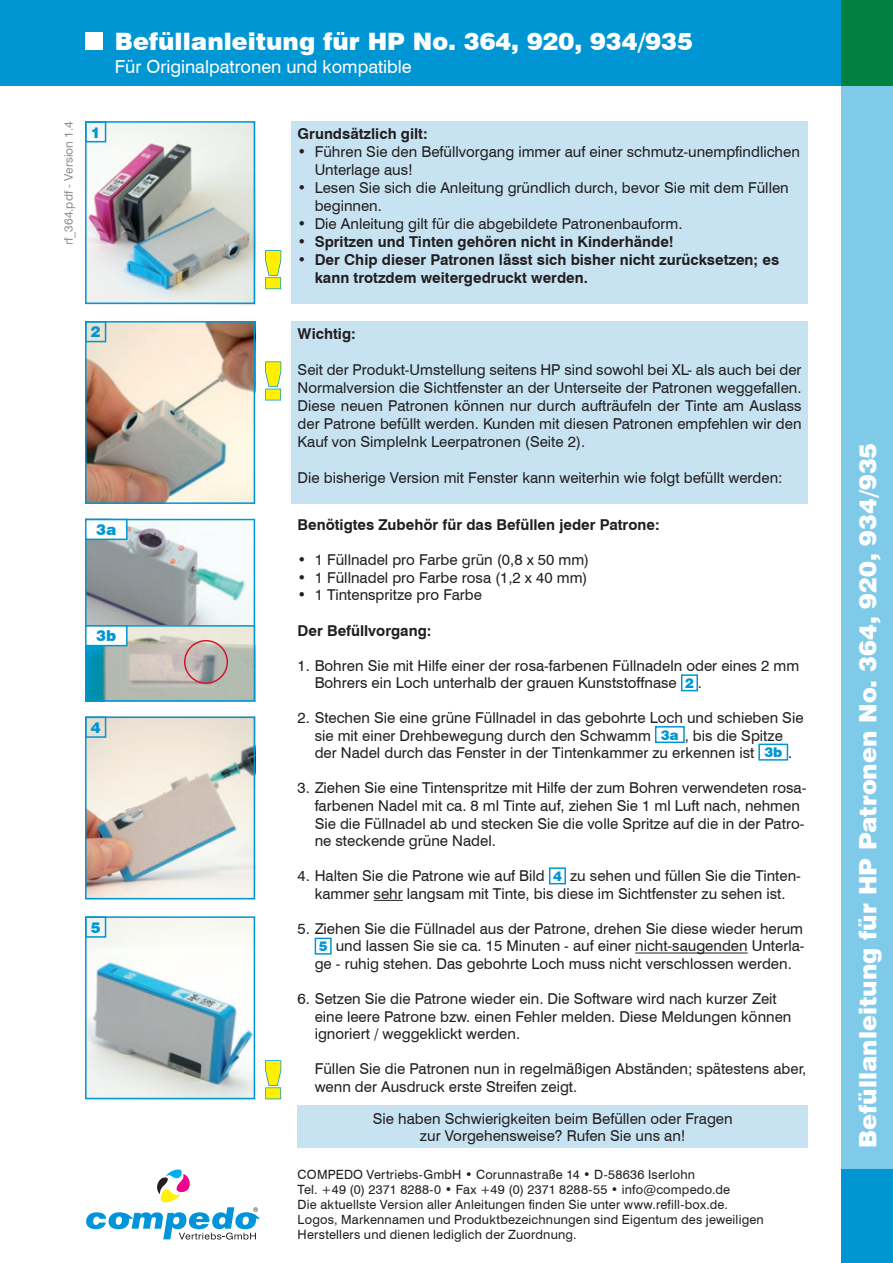
<style>
.page{position:relative;width:893px;height:1263px;background:#fff}
.page>*{position:absolute;margin:0;border:0;box-sizing:border-box;transform-origin:0 0}
.t1{font:900 52.2px "Swiss 721 BT";color:#fff001;scale:1.3 1}
.t2{font:900 24px "Swiss 721 BT";color:#fff}
.t3{font:18px "Swiss 721 BT";color:#fff}
.t4{font:15px/17.5px "Swiss 721 BT";color:#231f20}
.t5{font:700 15px/18px "Swiss 721 BT";color:#231f20}
.t6{font:900 15px "Swiss 721 BT";color:#0096d4}
.t7{font:12.75px/15px "Swiss 721 BT";letter-spacing:.015em;color:#231f20}
.t8{font:12px "Swiss 721 BT";color:#231f20}
.s1{font-weight:900;font-size:13.5px;color:#0096d4}
</style>
<div class="page">
<div style="left:0;top:0;width:842px;height:85px;background:#0096d4"></div>
<div style="left:842px;top:85px;width:51px;height:1084px;background:#80cae9"></div>
<div style="left:842px;top:0;width:51px;height:85px;background:#008041"></div>
<div style="left:842px;top:1169px;width:51px;height:94px;background:#0096d4"></div>
<div style="left:291px;top:121px;width:517px;height:183px;background:#c7e3f2"></div>
<svg style="left:265px;top:250px;width:17px;height:40px"></svg>
<svg style="left:265px;top:1060px;width:17px;height:40px"></svg>
<svg style="left:265px;top:361px;width:17px;height:40px"></svg>
<svg style="left:86px;top:1169px;width:174px;height:70px"></svg>
<div style="left:298px;top:1106px;width:510px;height:42px;background:#c7e3f2"></div>
<svg style="left:374px;top:900px;width:29px;height:1px"></svg>
<hr style="left:635px;top:952px;width:113px;height:1px;background:#231f20">
<div style="left:681px;top:674px;width:17px;height:17px;border:2px solid #0096d4"></div>
<div style="left:655px;top:726px;width:30px;height:17px;border:2px solid #0096d4"></div>
<div style="left:758px;top:744px;width:30px;height:17px;border:2px solid #0096d4"></div>
<div style="left:549px;top:867px;width:17px;height:17px;border:2px solid #0096d4"></div>
<div style="left:315px;top:938px;width:17px;height:17px;border:2px solid #0096d4"></div>
<div style="left:85px;top:33px;width:17px;height:17px;background:#fff"></div>
<img style="left:88px;top:324px;width:164px;height:177px">
<div style="left:85px;top:321px;width:170px;height:183px;border:2px solid #0096d4"></div>
<img style="left:88px;top:124px;width:164px;height:177px">
<div style="left:85px;top:121px;width:170px;height:183px;border:2px solid #0096d4"></div>
<div style="left:85px;top:121px;width:21px;height:21px;border:2px solid #0096d4"></div>
<div style="left:85px;top:321px;width:21px;height:21px;border:2px solid #0096d4"></div>
<img style="left:88px;top:919px;width:164px;height:177px">
<div style="left:85px;top:916px;width:170px;height:183px;border:2px solid #0096d4"></div>
<div style="left:85px;top:916px;width:21px;height:22px;border:2px solid #0096d4"></div>
<img style="left:88px;top:719px;width:164px;height:177px">
<div style="left:85px;top:716px;width:170px;height:183px;border:2px solid #0096d4"></div>
<div style="left:85px;top:716px;width:21px;height:22px;border:2px solid #0096d4"></div>
<img style="left:88px;top:522px;width:164px;height:103px">
<div style="left:85px;top:519px;width:170px;height:183px;border:2px solid #0096d4"></div>
<div style="left:86px;top:519px;width:41px;height:20px;background:#fff"></div>
<div style="left:85px;top:519px;width:43px;height:21px;border:2px solid #0096d4"></div>
<img style="left:88px;top:628px;width:164px;height:71px">
<div style="left:85px;top:625px;width:170px;height:77px;border:2px solid #0096d4"></div>
<div style="left:86px;top:626px;width:41px;height:20px;background:#fff"></div>
<div style="left:85px;top:625px;width:43px;height:21px;border:2px solid #0096d4"></div>
<div style="left:184px;top:640px;width:44px;height:44px;border:2px solid #d1182b;border-radius:50%"></div>
<div style="left:291px;top:321px;width:517px;height:183px;background:#c7e3f2"></div>
<h2 class="t2" style="left:115px;top:27px;width:579px">Befüllanleitung für HP No. 364, 920, 934/935</h2>
<p class="t3" style="left:115px;top:56px;width:298px">Für Originalpatronen und kompatible</p>
<p class="t8" style="left:61px;top:245px;width:125px;rotate:-90deg">rf_364.pdf - Version 1.4</p>
<p class="t6" style="left:91px;top:123px;width:11px">1</p>
<p class="t6" style="left:91px;top:323px;width:11px">2</p>
<p class="t6" style="left:96px;top:521px;width:22px">3a</p>
<p class="t6" style="left:96px;top:627px;width:21px">3b</p>
<p class="t6" style="left:91px;top:718px;width:11px">4</p>
<p class="t6" style="left:91px;top:918px;width:11px">5</p>
<h1 class="t1" style="left:260px;top:238px;width:21px">!</h1>
<h1 class="t1" style="left:260px;top:349px;width:21px">!</h1>
<h1 class="t1" style="left:260px;top:1048px;width:21px">!</h1>
<p class="t5" style="left:298px;top:125px;width:132px">Grundsätzlich gilt:</p>
<p class="t4" style="left:315px;top:143px;width:487px;line-height:18px">Führen Sie den Befüllvorgang immer auf einer schmutz-unempfindlichen Unterlage aus!<br>Lesen Sie sich die Anleitung gründlich durch, bevor Sie mit dem Füllen beginnen.<br>Die Anleitung gilt für die abgebildete Patronenbauform.</p>
<p class="t5" style="left:315px;top:233px;width:466px">Spritzen und Tinten gehören nicht in Kinderhände!<br>Der Chip dieser Patronen lässt sich bisher nicht zurücksetzen; es kann trotzdem weitergedruckt werden.</p>
<p class="t4" style="left:298px;top:143px;width:10px">•</p>
<p class="t4" style="left:298px;top:179px;width:10px">•</p>
<p class="t4" style="left:298px;top:215px;width:10px">•</p>
<p class="t5" style="left:298px;top:233px;width:10px">• •</p>
<p class="t5" style="left:298px;top:324px;width:60px">Wichtig:</p>
<p class="t4" style="left:298px;top:360px;width:505px;line-height:18px;text-align:justify">Seit der Produkt-Umstellung seitens HP sind sowohl bei XL- als auch bei der Normalversion die Sichtfenster an der Unterseite der Patronen weggefallen.<br>Diese neuen Patronen können nur durch aufträufeln der Tinte am Auslass der Patrone befüllt werden. Kunden mit diesen Patronen empfehlen wir den Kauf von SimpleInk Leerpatronen (Seite 2).</p>
<p class="t4" style="left:298px;top:469px;width:486px">Die bisherige Version mit Fenster kann weiterhin wie folgt befüllt werden:</p>
<p class="t5" style="left:298px;top:516px;width:363px">Benötigtes Zubehör für das Befüllen jeder Patrone:</p>
<p class="t4" style="left:315px;top:551px;width:276px;text-align:justify">1 Füllnadel pro Farbe grün (0,8 x 50 mm)<br>1 Füllnadel pro Farbe rosa (1,2 x 40 mm)<br>1 Tintenspritze pro Farbe</p>
<p class="t5" style="left:298px;top:621px;width:135px">Der Befüllvorgang:</p>
<p class="t4" style="left:315px;top:656px;width:486px;text-indent:-17px">1. Bohren Sie mit Hilfe einer der rosa-farbenen Füllnadeln oder eines 2 mm<br>Bohrers ein Loch unterhalb der grauen Kunststoffnase <span class="s1">2</span> .</p>
<p class="t4" style="left:298px;top:709px;width:507px;text-align:center">2. Stechen Sie eine grüne Füllnadel in das gebohrte Loch und schieben Sie sie mit einer Drehbewegung durch den Schwamm <span class="s1">3a</span> , bis die Spitze<br>der Nadel durch das Fenster in der Tintenkammer zu erkennen ist <span class="s1">3b</span> .</p>
<p class="t4" style="left:315px;top:779px;width:493px;text-indent:-17px">3. Ziehen Sie eine Tintenspritze mit Hilfe der zum Bohren verwendeten rosa&shy;farbenen Nadel mit ca. 8 ml Tinte auf, ziehen Sie 1 ml Luft nach, nehmen Sie die Füllnadel ab und stecken Sie die volle Spritze auf die in der Patro&shy;ne steckende grüne Nadel.</p>
<p class="t4" style="left:298px;top:867px;width:505px;text-align:center">4. Halten Sie die Patrone wie auf Bild <span class="s1">4</span> zu sehen und füllen Sie die Tinten&shy;kammer sehr langsam mit Tinte, bis diese im Sichtfenster zu sehen ist.</p>
<p class="t4" style="left:315px;top:920px;width:491px;text-align:justify;text-indent:-17px">5. Ziehen Sie die Füllnadel aus der Patrone, drehen Sie diese wieder herum <span class="s1">5</span> und lassen Sie sie ca. 15 Minuten - auf einer nicht-saugenden Unterla&shy;ge - ruhig stehen. Das gebohrte Loch muss nicht verschlossen werden.</p>
<p class="t4" style="left:315px;top:990px;width:478px;text-indent:-17px">6. Setzen Sie die Patrone wieder ein. Die Software wird nach kurzer Zeit eine leere Patrone bzw. einen Fehler melden. Diese Meldungen können ignoriert / weggeklickt werden.</p>
<p class="t4" style="left:315px;top:1060px;width:493px">Füllen Sie die Patronen nun in regelmäßigen Abständen; spätestens aber, wenn der Ausdruck erste Streifen zeigt.</p>
<p class="t4" style="left:298px;top:551px;width:10px;text-align:justify">• • •</p>
<p class="t4" style="left:373px;top:1111px;width:361px;line-height:16.5px;text-align:center">Sie haben Schwierigkeiten beim Befüllen oder Fragen zur Vorgehensweise? Rufen Sie uns an!</p>
<p class="t7" style="left:298px;top:1167px;width:468px">COMPEDO Vertriebs-GmbH • Corunnastraße 14 • D-58636 Iserlohn<br>Tel. +49 (0) 2371 8288-0 • Fax +49 (0) 2371 8288-55 • info@compedo.de<br>Die aktuellste Version aller Anleitungen finden Sie unter www.refill-box.de.<br>Logos, Markennamen und Produktbezeichnungen sind Eigentum des jeweiligen Herstellers und dienen lediglich der Zuordnung.</p>
<h2 class="t2" style="left:853px;top:1148px;width:707px;rotate:-90deg">Befüllanleitung für HP Patronen No. 364, 920, 934/935</h2>
</div>
